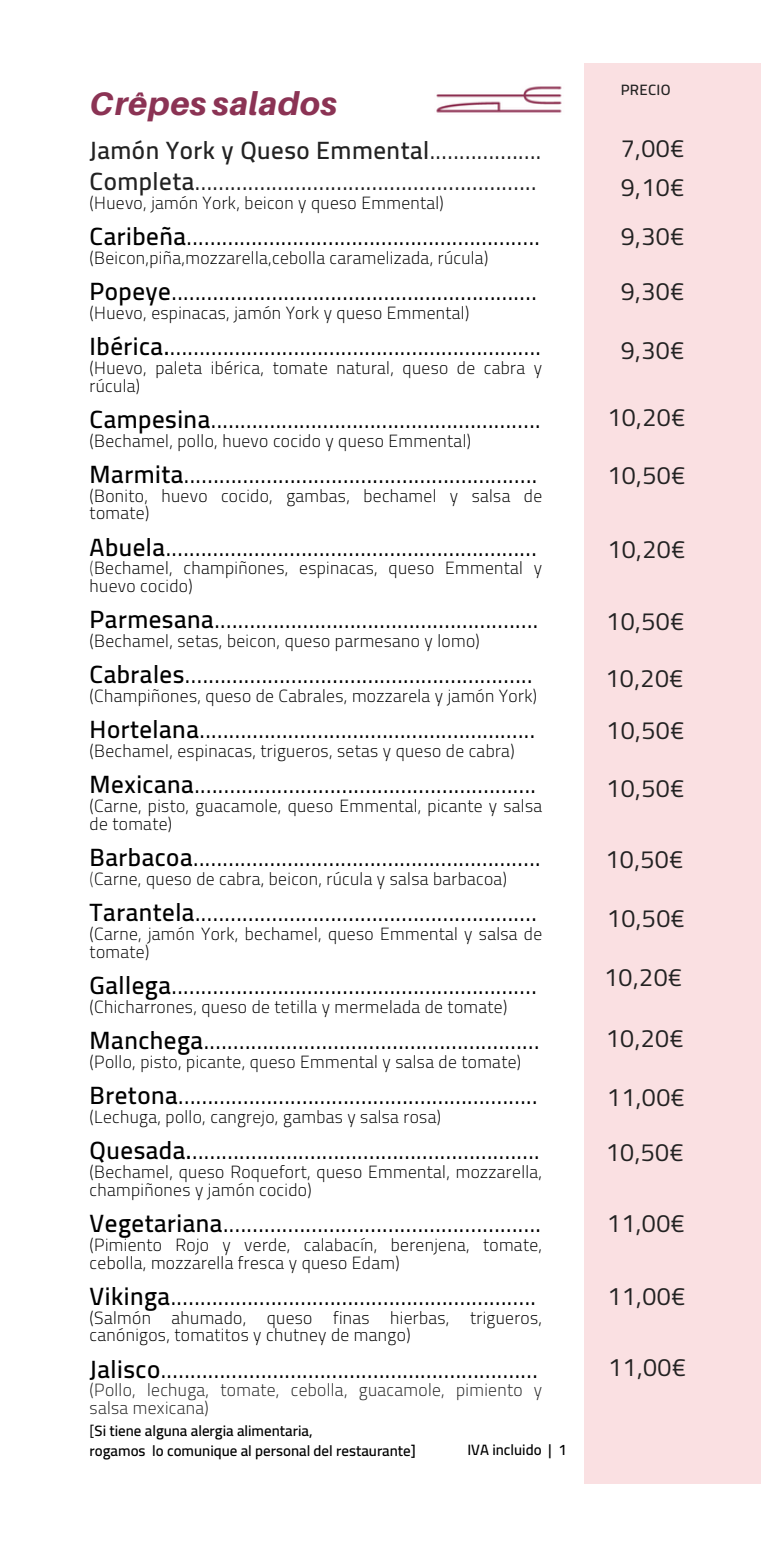
<style>
.page{position:relative;width:765px;height:1559px;background:#fff}
.page>*{position:absolute;margin:0;border:0;box-sizing:border-box;transform-origin:0 0}
.t1{font:italic 800 32.5px "Aileron";letter-spacing:.02em;color:#8b3354}
.t2{font:25px "Cairo";color:#000}
.t3{font:25px "Cairo";letter-spacing:.02em;color:#222}
.t4{font:600 25px "Cairo";letter-spacing:.02em;color:#222}
.t5{font:300 17.5px/17.8px "Cairo";letter-spacing:.02em;color:#000}
.t6{font:300 17.5px/17.8px "Cairo";letter-spacing:.02em;color:#222}
.t7{font:600 15px "Cairo";color:#000}
.t8{font:600 15px "Cairo";letter-spacing:.02em;color:#222}
.s1{font-weight:400}
.s2{font-weight:600}
.s3{font-weight:200}
</style>
<div class="page">
<div style="left:584px;top:64px;width:176px;height:1419px;background:#fae0e2"></div>
<img style="left:436px;top:86px;width:126px;height:27px">
<p class="t1" style="left:90px;top:83px;width:249px">Crêpes salados</p>
<h2 class="t4" style="left:90px;top:135px;width:453px">Jamón York y Queso Emmental<span class="s1">...................</span></h2>
<h2 class="t3" style="left:90px;top:167px;width:448px"><span class="s2">Completa</span>..........................................................</h2>
<h2 class="t5" style="left:90px;top:194px;width:356px">(Huevo, jamón York, beicon y queso Emmental)</h2>
<h2 class="t2" style="left:90px;top:222px;width:452px"><span class="s2">Caribeña</span>............................................................</h2>
<h2 class="t5" style="left:90px;top:249px;width:400px">(Beicon,piña,mozzarella,cebolla caramelizada, rúcula)</h2>
<h2 class="t2" style="left:90px;top:277px;width:449px"><span class="s2">Popeye</span>..............................................................</h2>
<h2 class="t5" style="left:90px;top:304px;width:381px">(Huevo, espinacas, jamón York y queso Emmental)</h2>
<h2 class="t2" style="left:90px;top:331px;width:453px"><span class="s2">Ibérica.</span>...............................................................</h2>
<h2 class="t5" style="left:90px;top:359px;width:454px">(Huevo, paleta ibérica, tomate natural, queso de cabra y rúcula)</h2>
<h2 class="t2" style="left:90px;top:404px;width:453px"><span class="s2">Campesina</span>........................................................</h2>
<h2 class="t5" style="left:90px;top:431px;width:383px">(Bechamel, pollo, huevo cocido y queso Emmental)</h2>
<h2 class="t2" style="left:90px;top:459px;width:449px"><span class="s2">Marmita</span>............................................................</h2>
<h2 class="t5" style="left:90px;top:486px;width:454px">(Bonito, huevo cocido, gambas, bechamel y salsa de tomate)</h2>
<h2 class="t2" style="left:90px;top:532px;width:449px"><span class="s2">Abuela</span>...............................................................</h2>
<h2 class="t5" style="left:90px;top:559px;width:454px"><span class="s3">(</span>Bechamel, champiñones, espinacas, queso Emmental y huevo cocido)</h2>
<h2 class="t2" style="left:90px;top:605px;width:450px"><span class="s2">Parmesana</span>.......................................................</h2>
<h2 class="t5" style="left:90px;top:632px;width:392px">(Bechamel, setas, beicon, queso parmesano y lomo)</h2>
<h2 class="t2" style="left:90px;top:660px;width:444px"><span class="s2">Cabrales</span>...........................................................</h2>
<h2 class="t5" style="left:90px;top:687px;width:449px">(Champiñones, queso de Cabrales, mozzarela y jamón York)</h2>
<h2 class="t2" style="left:90px;top:715px;width:447px"><span class="s2">Hortelana</span>.........................................................</h2>
<h2 class="t5" style="left:90px;top:742px;width:427px">(Bechamel, espinacas, trigueros, setas y queso de cabra)</h2>
<h3 class="t2" style="left:90px;top:770px;width:448px"><span class="s2">Mexicana</span>..........................................................</h3>
<h3 class="t5" style="left:90px;top:797px;width:454px">(Carne, pisto, guacamole, queso Emmental, picante y salsa de tomate)</h3>
<h2 class="t2" style="left:90px;top:843px;width:453px"><span class="s2">Barbacoa</span>...........................................................</h2>
<h2 class="t5" style="left:90px;top:870px;width:419px"><span class="s3">(</span>Carne, queso de cabra, beicon, rúcula y salsa barbacoa)</h2>
<h2 class="t2" style="left:90px;top:898px;width:449px"><span class="s2">Tarantela</span>..........................................................</h2>
<h2 class="t5" style="left:90px;top:925px;width:454px">(Carne, jamón York, bechamel, queso Emmental y salsa de tomate)</h2>
<h2 class="t2" style="left:90px;top:970px;width:449px"><span class="s2">Gallega</span>..............................................................</h2>
<h2 class="t5" style="left:90px;top:997px;width:419px">(Chicharrones, queso de tetilla y mermelada de tomate)</h2>
<h2 class="t2" style="left:90px;top:1025px;width:451px"><span class="s2">Manchega</span>.........................................................</h2>
<h2 class="t5" style="left:90px;top:1052px;width:433px">(Pollo, pisto, picante, queso Emmental y salsa de tomate)</h2>
<h2 class="t2" style="left:90px;top:1080px;width:449px"><span class="s2">Bretona</span>.............................................................</h2>
<h2 class="t5" style="left:90px;top:1107px;width:353px">(Lechuga, pollo, cangrejo, gambas y salsa rosa)</h2>
<h3 class="t2" style="left:90px;top:1135px;width:452px"><span class="s2">Quesada.</span>...........................................................</h3>
<h3 class="t5" style="left:90px;top:1162px;width:454px">(Bechamel, queso Roquefort, queso Emmental, mozzarella, champiñones y jamón cocido)</h3>
<h3 class="t2" style="left:90px;top:1208px;width:453px"><span class="s2">Vegetariana</span>......................................................</h3>
<h3 class="t5" style="left:90px;top:1235px;width:454px">(Pimiento Rojo y verde, calabacín, berenjena, tomate, cebolla, mozzarella fresca y queso Edam)</h3>
<h3 class="t2" style="left:90px;top:1281px;width:448px"><span class="s2">Vikinga</span>..............................................................</h3>
<h3 class="t5" style="left:90px;top:1308px;width:454px">(Salmón ahumado, queso finas hierbas, trigueros, canónigos, tomatitos y chutney de mango)</h3>
<h2 class="t2" style="left:90px;top:1354px;width:450px"><span class="s2">Jalisco</span>................................................................</h2>
<h2 class="t6" style="left:90px;top:1381px;width:454px">(Pollo, lechuga, tomate, cebolla, guacamole, pimiento y salsa mexicana)</h2>
<h2 class="t7" style="left:90px;top:1421px;width:224px"><span class="s1">[</span>Si tiene alguna alergia alimentaria,</h2>
<h2 class="t7" style="left:90px;top:1441px;width:328px">rogamos lo comunique al personal del restaurante]</h2>
<p class="t7" style="left:467px;top:1441px;width:101px">IVA incluido | 1</p>
<p class="t8" style="left:621px;top:81px;width:51px">PRECIO</p>
<h5 class="t3" style="left:621px;top:133px;width:65px">7,00€</h5>
<h4 class="t3" style="left:621px;top:173px;width:65px">9,10€</h4>
<h2 class="t3" style="left:621px;top:222px;width:65px">9,30€</h2>
<h2 class="t3" style="left:621px;top:276px;width:65px">9,30€</h2>
<h2 class="t3" style="left:621px;top:336px;width:65px">9,30€</h2>
<h2 class="t3" style="left:607px;top:403px;width:80px">10,20€</h2>
<h2 class="t3" style="left:607px;top:460px;width:80px">10,50€</h2>
<h2 class="t3" style="left:607px;top:534px;width:80px">10,20€</h2>
<h2 class="t3" style="left:606px;top:606px;width:80px">10,50€</h2>
<h2 class="t3" style="left:605px;top:663px;width:80px">10,20€</h2>
<h2 class="t3" style="left:606px;top:715px;width:80px">10,50€</h2>
<h2 class="t3" style="left:606px;top:773px;width:80px">10,50€</h2>
<h2 class="t3" style="left:605px;top:844px;width:80px">10,50€</h2>
<h2 class="t3" style="left:607px;top:903px;width:80px">10,50€</h2>
<h2 class="t3" style="left:604px;top:962px;width:80px">10,20€</h2>
<h2 class="t3" style="left:606px;top:1023px;width:80px">10,20€</h2>
<h2 class="t3" style="left:607px;top:1082px;width:80px">11,00€</h2>
<h2 class="t3" style="left:606px;top:1137px;width:80px">10,50€</h2>
<h2 class="t3" style="left:607px;top:1208px;width:80px">11,00€</h2>
<h2 class="t3" style="left:607px;top:1281px;width:80px">11,00€</h2>
<h2 class="t3" style="left:608px;top:1352px;width:80px">11,00€</h2>
</div>
